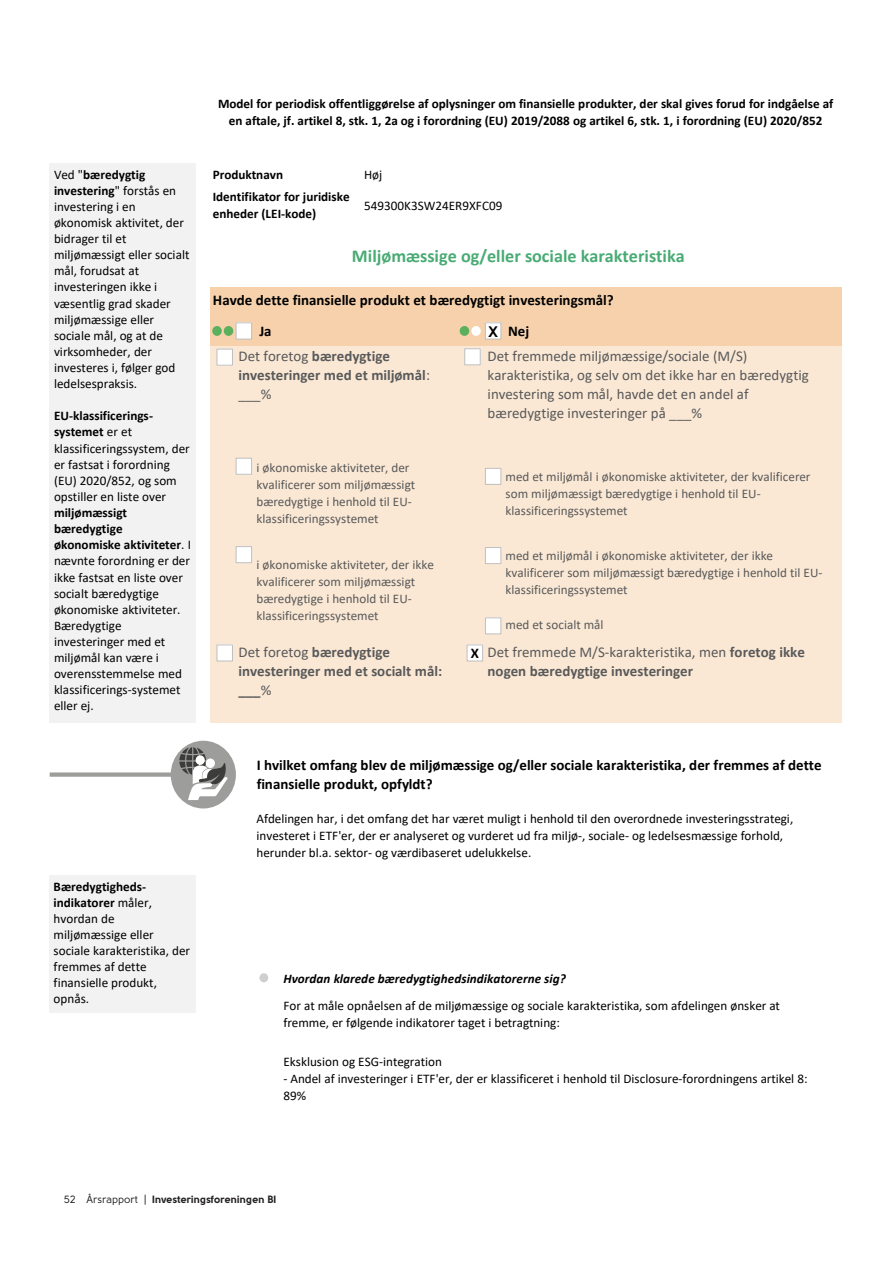
<style>
.page{position:relative;width:893px;height:1263px;background:#fff}
.page>*{position:absolute;margin:0;border:0;box-sizing:border-box;transform-origin:0 0}
.t1{font:700 18.15px "Calibri";color:#49ab74}
.t2{font:700 15px/18.9px "Calibri";color:#595959}
.t3{font:700 15px/18.9px "Calibri";color:#000}
.t4{font:15px/18.9px "Calibri";color:#595959}
.t5{font:700 14.85px "Calibri";color:#000}
.t6{font:13.2px/16px "Calibri";color:#000}
.t7{font:13.2px/17px "Calibri";color:#595959}
.t8{font:700 13.2px/17px "Calibri";color:#000}
.t9{font:10.5px "Solomon Sans Bold";color:#231f20}
.t10{font:9.15px "Calibri";color:#000}
.s1{font-weight:700}
.s2{font-family:"Century Gothic"}
.s3{font-weight:400}
.s4{font-weight:700;font-style:italic}
.s5{font-family:"Solomon Sans Normal"}
</style>
<div class="page">
<div style="left:210px;top:287px;width:631px;height:59px;background:#f6d1ac"></div>
<div style="left:210px;top:346px;width:631px;height:376px;background:#fae8d5"></div>
<div style="left:49px;top:875px;width:146px;height:138px;background:#f2f2f2"></div>
<div style="left:485px;top:323px;width:16px;height:16px;background:#fff"></div>
<div style="left:485px;top:322px;width:16px;height:17px;border:1px solid #bfbfbf"></div>
<div style="left:236px;top:323px;width:16px;height:16px;background:#fff"></div>
<div style="left:236px;top:322px;width:16px;height:17px;border:1px solid #bfbfbf"></div>
<div style="left:465px;top:349px;width:15px;height:16px;background:#fff"></div>
<div style="left:464px;top:348px;width:17px;height:17px;border:1px solid #bfbfbf"></div>
<div style="left:217px;top:349px;width:15px;height:16px;background:#fff"></div>
<div style="left:217px;top:349px;width:16px;height:16px;border:1px solid #bfbfbf"></div>
<div style="left:259px;top:973px;width:9px;height:9px;background:#d0cece;border-radius:50%"></div>
<div style="left:212px;top:326px;width:10px;height:10px;background:#5ab05d;border-radius:50%"></div>
<div style="left:224px;top:326px;width:9px;height:10px;background:#5ab05d;border-radius:50%"></div>
<div style="left:460px;top:326px;width:9px;height:10px;background:#5ab05d;border-radius:50%"></div>
<div style="left:471px;top:326px;width:10px;height:10px;background:#fff;border-radius:50%"></div>
<div style="left:236px;top:458px;width:16px;height:16px;background:#fff"></div>
<div style="left:236px;top:458px;width:16px;height:17px;border:1px solid #bfbfbf"></div>
<div style="left:236px;top:547px;width:16px;height:16px;background:#fff"></div>
<div style="left:236px;top:546px;width:16px;height:17px;border:1px solid #bfbfbf"></div>
<div style="left:217px;top:645px;width:15px;height:16px;background:#fff"></div>
<div style="left:217px;top:645px;width:16px;height:16px;border:1px solid #bfbfbf"></div>
<div style="left:485px;top:468px;width:16px;height:16px;background:#fff"></div>
<div style="left:485px;top:468px;width:16px;height:17px;border:1px solid #bfbfbf"></div>
<div style="left:485px;top:547px;width:16px;height:17px;background:#fff"></div>
<div style="left:485px;top:547px;width:16px;height:17px;border:1px solid #bfbfbf"></div>
<div style="left:485px;top:618px;width:16px;height:16px;background:#fff"></div>
<div style="left:485px;top:617px;width:16px;height:17px;border:1px solid #bfbfbf"></div>
<div style="left:467px;top:645px;width:16px;height:16px;background:#fff"></div>
<div style="left:467px;top:645px;width:16px;height:16px;border:1px solid #bfbfbf"></div>
<div style="left:49px;top:163px;width:147px;height:559px;background:#f2f2f2"></div>
<div style="left:50px;top:772px;width:133px;height:5px;background:#9d9d9c"></div>
<div style="left:171px;top:741px;width:65px;height:67px;background:#9d9d9c;border-radius:50%"></div>
<svg style="left:179px;top:747px;width:49px;height:53px"></svg>
<p class="t6" style="left:54px;top:166px;width:137px">Ved "<span class="s1">bæredygtig investering</span>" forstås en investering i en økonomisk aktivitet, der bidrager til et miljømæssigt eller socialt mål, forudsat at investeringen ikke i væsentlig grad skader miljømæssige eller sociale mål, og at de virksomheder, der investeres i, følger god ledelsespraksis.</p>
<p class="t6" style="left:54px;top:408px;width:139px"><span class="s1">EU-klassificerings&shy;systemet</span> er et klassificeringssystem, der er fastsat i forordning (EU) 2020/852, og som opstiller en liste over <span class="s1">miljømæssigt bæredygtige økonomiske aktiviteter</span>. I nævnte forordning er der ikke fastsat en liste over socialt bæredygtige økonomiske aktiviteter.<br>Bæredygtige investeringer med et miljømål kan være i overensstemmelse med klassificerings-systemet eller ej.</p>
<p class="t6" style="left:54px;top:878px;width:138px"><span class="s1">Bæredygtigheds&shy;indikatorer</span> måler, hvordan de miljømæssige eller sociale karakteristika, der fremmes af dette finansielle produkt, opnås.</p>
<p class="t8" style="left:218px;top:95px;width:617px;text-align:center">Model for periodisk offentliggørelse af oplysninger om finansielle produkter, der skal gives forud for indgåelse af en aftale, jf. artikel 8, stk. 1, 2a og i forordning (EU) 2019/2088 og artikel 6, stk. 1, i forordning (EU) 2020/852</p>
<p class="t8" style="left:213px;top:166px;width:72px">Produktnavn</p>
<p class="t8" style="left:213px;top:188px;width:138px">Identifikator for juridiske enheder (LEI-kode)</p>
<p class="t6" style="left:364px;top:166px;width:20px">Høj</p>
<p class="t6" style="left:364px;top:197px;width:140px">549300K3SW24ER9XFC09</p>
<p class="t1" style="left:352px;top:243px;width:334px">Miljømæssige og/eller sociale karakteristika</p>
<p class="t3" style="left:213px;top:291px;width:402px">Havde dette finansielle produkt et bæredygtigt investeringsmål?</p>
<p class="t5" style="left:259px;top:321px;width:14px">Ja</p>
<p class="t5" style="left:488px;top:321px;width:43px"><span class="s2">X</span> Nej</p>
<p class="t10" style="left:361px;top:345px;width:4px">J</p>
<p class="t2" style="left:239px;top:346px;width:193px"><span class="s3">Det foretog</span> bæredygtige investeringer med et miljømål<span class="s3">: ___%</span></p>
<p class="t4" style="left:488px;top:346px;width:323px">Det fremmede miljømæssige/sociale (M/S) karakteristika, og selv om det ikke har en bæredygtig investering som mål, havde det en andel af bæredygtige investeringer på ___%</p>
<p class="t7" style="left:257px;top:459px;width:160px">i økonomiske aktiviteter, der kvalificerer som miljømæssigt bæredygtige i henhold til EU&shy;klassificeringssystemet</p>
<p class="t7" style="left:506px;top:468px;width:306px">med et miljømål i økonomiske aktiviteter, der kvalificerer som miljømæssigt bæredygtige i henhold til EU&shy;klassificeringssystemet</p>
<p class="t7" style="left:257px;top:556px;width:179px">i økonomiske aktiviteter, der ikke kvalificerer som miljømæssigt bæredygtige i henhold til EU&shy;klassificeringssystemet</p>
<p class="t2" style="left:239px;top:643px;width:205px"><span class="s3">Det foretog</span> bæredygtige investeringer med et socialt mål: ___<span class="s3">%</span></p>
<p class="t5" style="left:471px;top:643px;width:10px">X</p>
<p class="t7" style="left:506px;top:547px;width:318px">med et miljømål i økonomiske aktiviteter, der ikke kvalificerer som miljømæssigt bæredygtige i henhold til EU&shy;klassificeringssystemet</p>
<p class="t7" style="left:506px;top:616px;width:99px">med et socialt mål</p>
<p class="t2" style="left:488px;top:643px;width:319px"><span class="s3">Det fremmede M/S-karakteristika, men</span> foretog ikke nogen bæredygtige investeringer</p>
<p class="t3" style="left:257px;top:756px;width:566px">I hvilket omfang blev de miljømæssige og/eller sociale karakteristika, der fremmes af dette finansielle produkt, opfyldt?</p>
<p class="t6" style="left:257px;top:810px;width:538px;line-height:17px">Afdelingen har, i det omfang det har været muligt i henhold til den overordnede investeringsstrategi, investeret i ETF'er, der er analyseret og vurderet ud fra miljø-, sociale- og ledelsesmæssige forhold, herunder bl.a. sektor- og værdibaseret udelukkelse.</p>
<p class="t6" style="left:284px;top:965px;width:498px;line-height:26.8px"><span class="s4">Hvordan klarede bæredygtighedsindikatorerne sig?<br></span>For at måle opnåelsen af de miljømæssige og sociale karakteristika, som afdelingen ønsker at</p>
<p class="t6" style="left:284px;top:1014px;width:278px">fremme, er følgende indikatorer taget i betragtning:</p>
<p class="t6" style="left:284px;top:1054px;width:160px">Eksklusion og ESG-integration</p>
<p class="t6" style="left:284px;top:1070px;width:526px;line-height:17px">- Andel af investeringer i ETF'er, der er klassificeret i henhold til Disclosure-forordningens artikel 8:<br>89%</p>
<p class="t9" style="left:64px;top:1193px;width:214px"><span class="s5">52 Årsrapport |</span> Investeringsforeningen BI</p>
</div>
